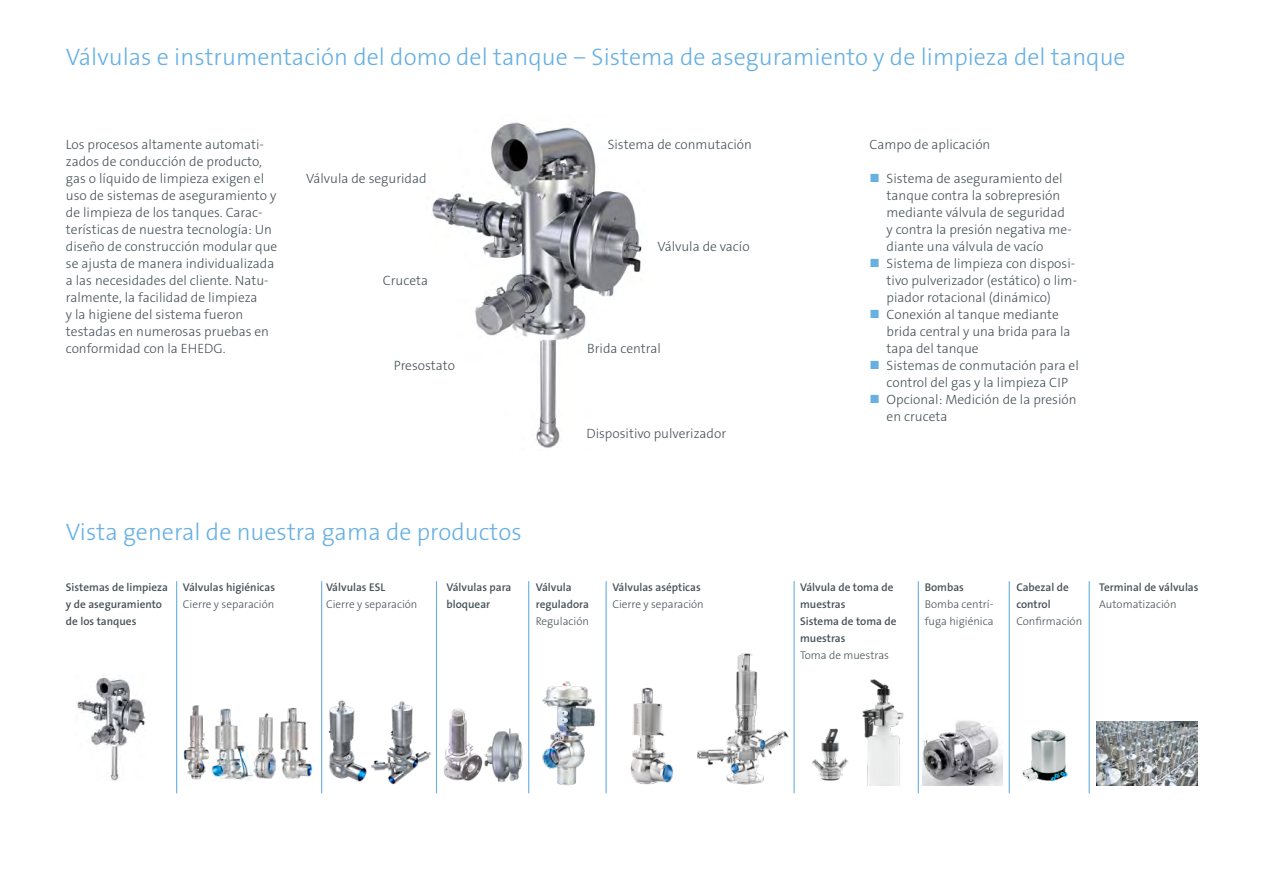
<style>
.page{position:relative;width:1263px;height:893px;background:#fff}
.page>*{position:absolute;margin:0;border:0;box-sizing:border-box;transform-origin:0 0}
.t1{font:24px "The Sans LP3 Lig";color:#67b0e2}
.t2{font:13.5px/17px "The Sans LP3 Lig";color:#485358}
.t3{font:11.25px/17px "The Sans LP6 Se Bld";color:#485358}
.t4{font:11.25px/17px "The Sans LP3 Lig";color:#485358}
.s1{font-family:"The Sans LP5 Plain";font-size:12px;color:#67b0e2}
</style>
<div class="page">
<img style="left:432px;top:122px;width:210px;height:326px">
<img style="left:76px;top:675px;width:69px;height:106px">
<img style="left:1022px;top:730px;width:46px;height:52px">
<img style="left:542px;top:681px;width:54px;height:105px">
<img style="left:630px;top:687px;width:43px;height:98px">
<img style="left:697px;top:653px;width:92px;height:132px">
<img style="left:812px;top:728px;width:37px;height:53px">
<img style="left:862px;top:679px;width:42px;height:106px">
<hr style="left:321px;top:582px;width:1px;height:211px;background:#67b0e2">
<hr style="left:176px;top:582px;width:1px;height:211px;background:#67b0e2">
<hr style="left:436px;top:581px;width:1px;height:212px;background:#67b0e2">
<hr style="left:528px;top:581px;width:1px;height:212px;background:#67b0e2">
<hr style="left:605px;top:581px;width:2px;height:212px;background:#67b0e2">
<hr style="left:793px;top:581px;width:2px;height:212px;background:#67b0e2">
<hr style="left:918px;top:582px;width:1px;height:211px;background:#67b0e2">
<hr style="left:1009px;top:581px;width:1px;height:212px;background:#67b0e2">
<hr style="left:1089px;top:582px;width:1px;height:211px;background:#67b0e2">
<img style="left:1096px;top:721px;width:101px;height:64px">
<img style="left:922px;top:720px;width:80px;height:65px">
<img style="left:225px;top:708px;width:17px;height:72px">
<img style="left:242px;top:713px;width:31px;height:68px">
<img style="left:273px;top:707px;width:40px;height:72px">
<img style="left:176px;top:702px;width:49px;height:80px">
<img style="left:328px;top:700px;width:39px;height:82px">
<img style="left:371px;top:701px;width:52px;height:84px">
<img style="left:423px;top:708px;width:59px;height:73px">
<img style="left:482px;top:728px;width:41px;height:55px">
<h1 class="t1" style="left:66px;top:41px;width:1061px">Válvulas e instrumentación del domo del tanque − Sistema de aseguramiento y de limpieza del tanque</h1>
<p class="t2" style="left:608px;top:136px;width:146px">Sistema de conmutación</p>
<p class="t2" style="left:66px;top:136px;width:213px">Los procesos altamente automati&shy;zados de conducción de producto, gas o líquido de limpieza exigen el uso de sistemas de aseguramiento y de limpieza de los tanques. Carac&shy;terísticas de nuestra tecnología: Un diseño de construcción modular que se ajusta de manera individualizada a las necesidades del cliente. Natu&shy;ralmente, la facilidad de limpieza<br>y la higiene del sistema fueron testadas en numerosas pruebas en conformidad con la EHEDG.</p>
<p class="t2" style="left:870px;top:136px;width:122px">Campo de aplicación</p>
<p class="t2" style="left:306px;top:170px;width:122px">Válvula de seguridad</p>
<p class="t2" style="left:887px;top:170px;width:187px;text-indent:-17px"><span class="s1">■</span> Sistema de aseguramiento del tanque contra la sobrepresión mediante válvula de seguridad y contra la presión negativa me&shy;diante una válvula de vacío</p>
<p class="t2" style="left:887px;top:255px;width:192px;text-indent:-17px"><span class="s1">■</span> Sistema de limpieza con disposi&shy;tivo pulverizador (estático) o lim&shy;piador rotacional (dinámico)</p>
<p class="t2" style="left:887px;top:306px;width:185px;text-indent:-17px"><span class="s1">■</span> Conexión al tanque mediante brida central y una brida para la tapa del tanque</p>
<p class="t2" style="left:870px;top:357px;width:211px;text-align:center"><span class="s1">■</span> Sistemas de conmutación para el control del gas y la limpieza CIP</p>
<p class="t2" style="left:887px;top:391px;width:191px;text-indent:-17px"><span class="s1">■</span> Opcional: Medición de la presión en cruceta</p>
<p class="t2" style="left:657px;top:238px;width:94px">Válvula de vacío</p>
<p class="t2" style="left:383px;top:272px;width:47px">Cruceta</p>
<p class="t2" style="left:587px;top:340px;width:75px">Brida central</p>
<p class="t2" style="left:394px;top:357px;width:63px">Presostato</p>
<p class="t2" style="left:586px;top:425px;width:141px">Dispositivo pulverizador</p>
<h1 class="t1" style="left:66px;top:516px;width:457px">Vista general de nuestra gama de productos</h1>
<p class="t3" style="left:326px;top:579px;width:61px">Válvulas ESL</p>
<p class="t4" style="left:326px;top:596px;width:93px">Cierre y separación</p>
<p class="t3" style="left:446px;top:579px;width:66px">Válvulas para bloquear</p>
<p class="t3" style="left:800px;top:579px;width:98px">Válvula de toma de muestras<br>Sistema de toma de muestras</p>
<p class="t4" style="left:800px;top:647px;width:90px">Toma de muestras</p>
<p class="t3" style="left:536px;top:579px;width:55px">Válvula reguladora</p>
<p class="t4" style="left:536px;top:613px;width:55px">Regulación</p>
<p class="t3" style="left:183px;top:579px;width:94px">Válvulas higiénicas</p>
<p class="t4" style="left:183px;top:596px;width:93px">Cierre y separación</p>
<p class="t3" style="left:612px;top:579px;width:90px">Válvulas asépticas</p>
<p class="t4" style="left:612px;top:596px;width:93px">Cierre y separación</p>
<p class="t3" style="left:66px;top:579px;width:104px">Sistemas de limpieza y de aseguramiento de los tanques</p>
<p class="t3" style="left:1016px;top:579px;width:54px">Cabezal de control</p>
<p class="t3" style="left:925px;top:579px;width:41px">Bombas</p>
<p class="t4" style="left:925px;top:596px;width:70px">Bomba centrí&shy;fuga higiénica</p>
<p class="t4" style="left:1016px;top:613px;width:67px">Confirmación</p>
<p class="t3" style="left:1099px;top:579px;width:101px">Terminal de válvulas</p>
<p class="t4" style="left:1099px;top:596px;width:79px">Automatización</p>
</div>
